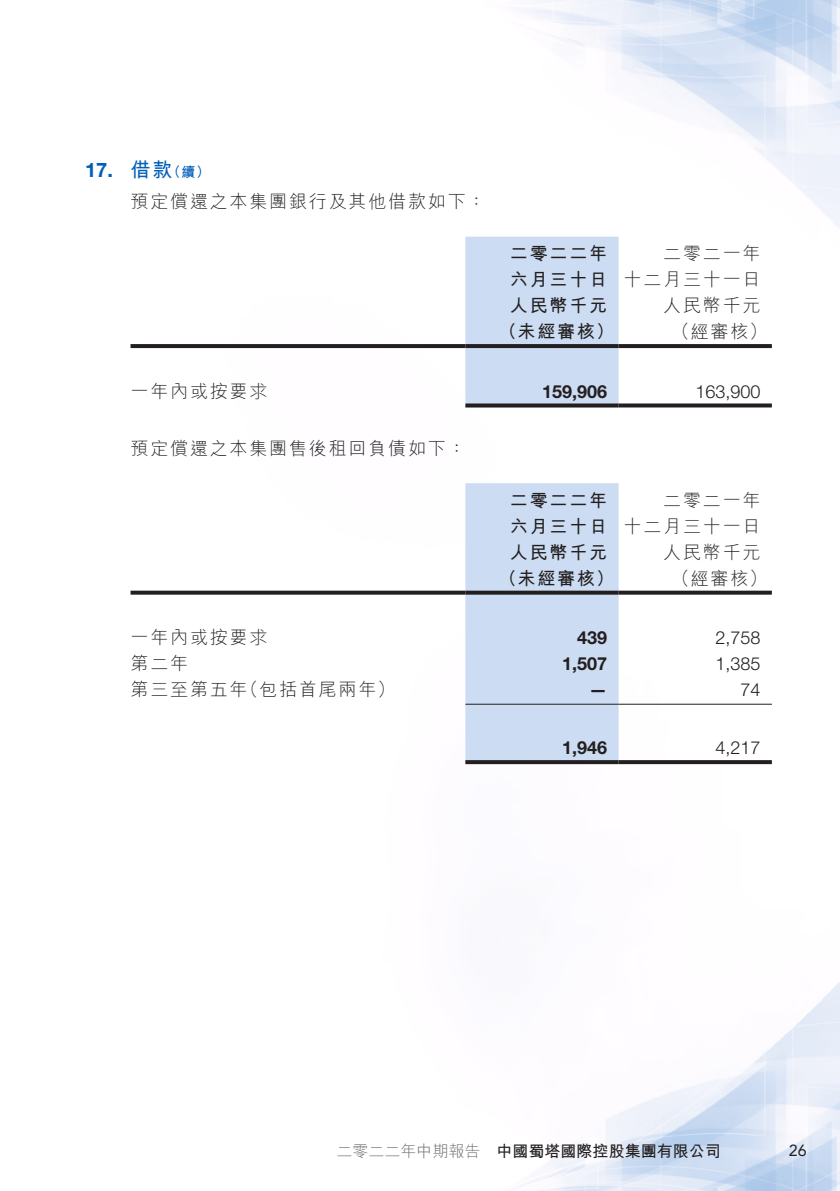
<style>
.page{position:relative;width:840px;height:1191px;background:#fff}
.page>*{position:absolute;margin:0;border:0;box-sizing:border-box;transform-origin:0 0}
._01_H1{font:700 20px "Helvetica Neue LT Std";color:#005fb9}
._01_H1-2{font:700 20px "M Hei HK";color:#005fb9}
._50_Table_txt{font:300 18px "M Hei HK";letter-spacing:.1em;color:#231f20}
._50_Table_txt-2{font:700 18px "M Hei HK";letter-spacing:.1em;color:#231f20}
._00_txt{font:300 18px "M Hei HK";letter-spacing:.1em;color:#231f20}
._50_Table_txt-3{font:300 18px "Helvetica Neue LT Std";color:#231f20}
._50_Table_txt-4{font:700 18px "Helvetica Neue LT Std";color:#231f20}
.t1{font:700 16px "M Hei HK";color:#231f20}
.t2{font:300 16px "M Hei HK";color:#6c6d70}
.t3{font:16px "Avenir LT Std";color:#231f20}
._01_H1-3{font:700 14px "M Hei HK";color:#005fb9}
</style>
<div class="page">
<img style="left:130px;top:0;width:709px;height:1191px">
<div style="left:465px;top:237px;width:153px;height:166px;background:#ccdcf2"></div>
<svg style="left:130px;top:344px;width:335px;height:4px"></svg>
<svg style="left:465px;top:344px;width:153px;height:4px"></svg>
<svg style="left:618px;top:344px;width:153px;height:4px"></svg>
<svg style="left:465px;top:403px;width:153px;height:4px"></svg>
<svg style="left:618px;top:403px;width:153px;height:4px"></svg>
<div style="left:465px;top:483px;width:153px;height:277px;background:#ccdcf2"></div>
<svg style="left:130px;top:590px;width:335px;height:4px"></svg>
<svg style="left:465px;top:590px;width:153px;height:4px"></svg>
<svg style="left:618px;top:590px;width:153px;height:4px"></svg>
<hr style="left:465px;top:703px;width:153px;height:1px;background:#231f20">
<hr style="left:618px;top:703px;width:153px;height:1px;background:#231f20">
<svg style="left:465px;top:760px;width:153px;height:4px"></svg>
<svg style="left:618px;top:760px;width:153px;height:4px"></svg>
<p class="_01_H1" style="left:85px;top:157px;width:29px">17.</p>
<p class="_01_H1-2" style="left:130px;top:155px;width:43px">借款</p>
<p class="_01_H1-3" style="left:167px;top:162px;width:45px">（續(</p>
<p class="_00_txt" style="left:130px;top:192px;width:356px">預定償還之本集團銀行及其他借款如下：</p>
<p class="_50_Table_txt" style="left:130px;top:382px;width:138px">一年內或按要求</p>
<p class="_00_txt" style="left:130px;top:439px;width:336px">預定償還之本集團售後租回負債如下：</p>
<p class="_50_Table_txt" style="left:130px;top:628px;width:138px">一年內或按要求</p>
<p class="_50_Table_txt" style="left:130px;top:654px;width:59px">第二年</p>
<p class="_50_Table_txt" style="left:240px;top:680px;width:156px">（包括首尾兩年(</p>
<p class="_50_Table_txt" style="left:130px;top:680px;width:118px">第三至第五年</p>
<p class="_50_Table_txt-2" style="left:509px;top:241px;width:99px">二零二二年</p>
<p class="_50_Table_txt" style="left:662px;top:244px;width:99px">二零二一年</p>
<p class="_50_Table_txt-2" style="left:509px;top:267px;width:99px">六月三十日</p>
<p class="_50_Table_txt" style="left:623px;top:270px;width:138px">十二月三十一日</p>
<p class="_50_Table_txt-2" style="left:509px;top:293px;width:99px">人民幣千元</p>
<p class="_50_Table_txt" style="left:662px;top:296px;width:99px">人民幣千元</p>
<p class="_50_Table_txt-2" style="left:498px;top:319px;width:117px">（未經審核）</p>
<p class="_50_Table_txt" style="left:671px;top:322px;width:97px">（經審核(</p>
<p class="_50_Table_txt-4" style="left:542px;top:380px;width:67px">159,906</p>
<p class="_50_Table_txt-3" style="left:695px;top:380px;width:67px">163,900</p>
<p class="_50_Table_txt-2" style="left:509px;top:487px;width:99px">二零二二年</p>
<p class="_50_Table_txt" style="left:662px;top:491px;width:99px">二零二一年</p>
<p class="_50_Table_txt-2" style="left:509px;top:513px;width:99px">六月三十日</p>
<p class="_50_Table_txt" style="left:623px;top:517px;width:138px">十二月三十一日</p>
<p class="_50_Table_txt-2" style="left:509px;top:539px;width:99px">人民幣千元</p>
<p class="_50_Table_txt" style="left:662px;top:543px;width:99px">人民幣千元</p>
<p class="_50_Table_txt-2" style="left:498px;top:565px;width:117px">（未經審核）</p>
<p class="_50_Table_txt" style="left:671px;top:569px;width:97px">（經審核(</p>
<p class="_50_Table_txt-4" style="left:577px;top:627px;width:32px">439</p>
<p class="_50_Table_txt-3" style="left:715px;top:627px;width:47px">2,758</p>
<p class="_50_Table_txt-4" style="left:562px;top:653px;width:47px">1,507</p>
<p class="_50_Table_txt-3" style="left:715px;top:653px;width:47px">1,385</p>
<p class="_50_Table_txt-4" style="left:589px;top:679px;width:19px">—</p>
<p class="_50_Table_txt-3" style="left:740px;top:679px;width:22px">74</p>
<p class="_50_Table_txt-4" style="left:562px;top:737px;width:47px">1,946</p>
<p class="_50_Table_txt-3" style="left:715px;top:737px;width:47px">4,217</p>
<p class="t2" style="left:336px;top:1143px;width:145px">二零二二年中期報告</p>
<p class="t1" style="left:496px;top:1139px;width:225px">中國蜀塔國際控股集團有限公司</p>
<p class="t3" style="left:788px;top:1141px;width:19px">26</p>
</div>
